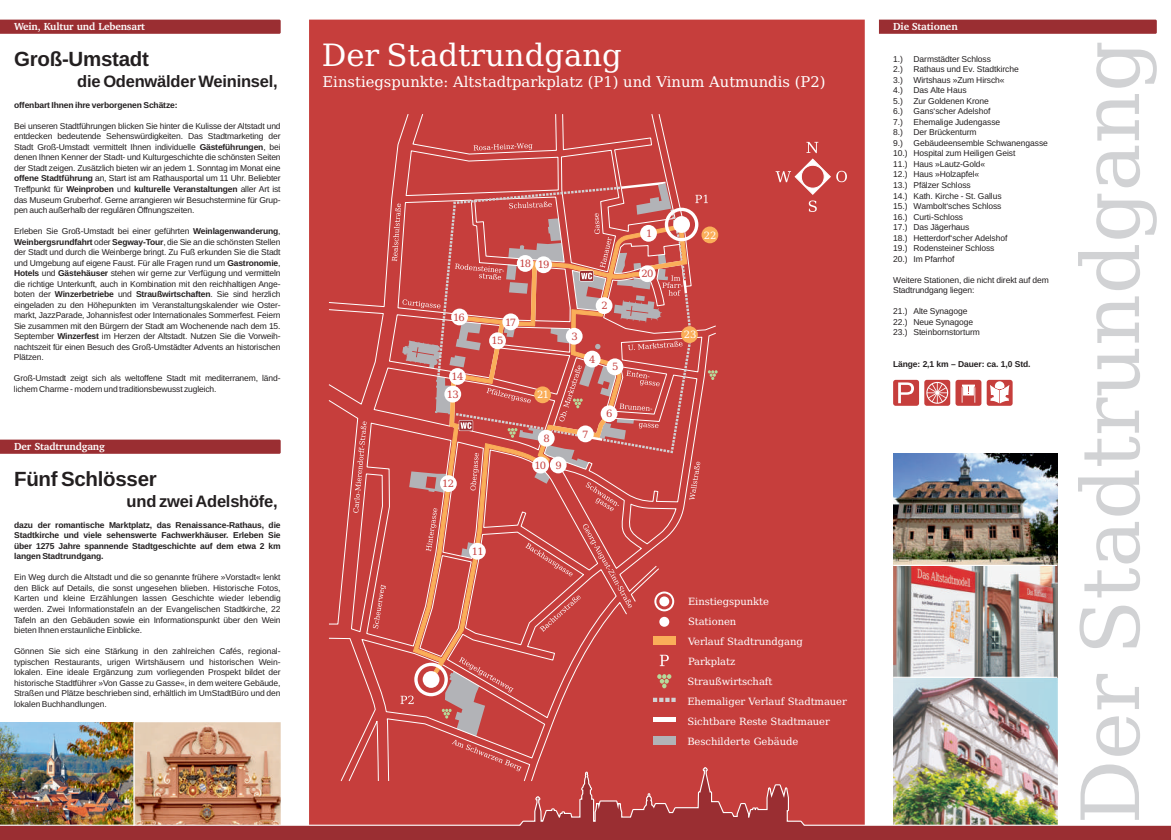
<style>
.page{position:relative;width:1171px;height:840px;background:#fff}
.page>*{position:absolute;margin:0;border:0;box-sizing:border-box;transform-origin:0 0}
.t1{font:80.2px "Bitstream Vera Serif";color:#d1d2d4}
.t2{font:30.8px "Bitstream Vera Serif";color:#fff}
.t3{font:700 20.5px "Liberation Sans";letter-spacing:-.015em;color:#231f20}
.t4{font:700 16.5px "Liberation Sans";letter-spacing:-.015em;color:#231f20}
.t5{font:14.8px "Bitstream Vera Serif";color:#fff}
.t6{font:700 10.5px "Charter BT";letter-spacing:-.015em;color:#fff}
.t7{font:10px/20px "Bitstream Vera Serif";letter-spacing:-.005em;color:#fff}
.t8{font:10px "Bitstream Vera Serif";letter-spacing:-.07em;color:#c63e3c}
.t9{font:8.5px/10.5px "Liberation Sans";letter-spacing:-.01em;color:#231f20;text-align:justify}
.t10{font:700 8.5px/10.5px "Liberation Sans";letter-spacing:-.015em;color:#231f20;text-align:justify}
.s1{font-weight:700}
</style>
<div class="page">
<img style="left:893px;top:453px;width:164px;height:111px">
<img style="left:893px;top:677px;width:164px;height:88px">
<svg style="left:0;top:439px;width:281px;height:14px;background:#9e373b"></svg>
<img style="left:0;top:722px;width:281px;height:43px">
<div style="left:309px;top:20px;width:556px;height:816px;background:#c63e3c"></div>
<svg style="left:0;top:20px;width:281px;height:14px;background:#9b3135"></svg>
<svg style="left:879px;top:20px;width:278px;height:14px;background:#9b3135"></svg>
<svg style="left:0;top:765px;width:1058px;height:2px"></svg>
<svg style="left:328px;top:114px;width:388px;height:653px"></svg>
<svg style="left:413px;top:631px;width:274px;height:43px"></svg>
<svg style="left:353px;top:421px;width:14px;height:91px"></svg>
<svg style="left:373px;top:584px;width:13px;height:44px"></svg>
<svg style="left:473px;top:143px;width:59px;height:7px"></svg>
<svg style="left:400px;top:656px;width:122px;height:111px"></svg>
<img style="left:0;top:767px;width:1171px;height:72px">
<hr style="left:133px;top:721px;width:1px;height:104px;background:#fff">
<svg style="left:653px;top:697px;width:22px;height:4px"></svg>
<hr style="left:653px;top:717px;width:22px;height:4px;background:#fff">
<svg style="left:657px;top:673px;width:14px;height:15px"></svg>
<svg style="left:392px;top:181px;width:325px;height:450px"></svg>
<div style="left:659px;top:616px;width:10px;height:10px;background:#fff;border-radius:50%"></div>
<div style="left:653px;top:635px;width:22px;height:9px;background:#faae59"></div>
<svg style="left:660px;top:654px;width:9px;height:11px"></svg>
<div style="left:653px;top:735px;width:22px;height:9px;background:#b2b3b7"></div>
<img style="left:893px;top:565px;width:164px;height:111px">
<div style="left:924px;top:379px;width:26px;height:26px;background:#c63e3c;border-radius:3px"></div>
<svg style="left:926px;top:381px;width:22px;height:22px"></svg>
<div style="left:955px;top:379px;width:26px;height:26px;background:#c63e3c;border-radius:3px"></div>
<svg style="left:961px;top:384px;width:14px;height:18px"></svg>
<div style="left:893px;top:379px;width:26px;height:26px;background:#c63e3c;border-radius:3px"></div>
<svg style="left:898px;top:382px;width:16px;height:21px"></svg>
<div style="left:986px;top:379px;width:26px;height:26px;background:#c63e3c;border-radius:3px"></div>
<svg style="left:990px;top:381px;width:19px;height:22px"></svg>
<svg style="left:809px;top:200px;width:8px;height:12px"></svg>
<svg style="left:806px;top:142px;width:12px;height:11px"></svg>
<svg style="left:775px;top:159px;width:72px;height:35px"></svg>
<p class="t6" style="left:14px;top:23px;width:132px">Wein, Kultur und Lebensart</p>
<h3 class="t3" style="left:14px;top:51px;width:136px">Groß-Umstadt</h3>
<h3 class="t4" style="left:77px;top:75px;width:202px">die Odenwälder Weininsel,</h3>
<p class="t10" style="left:14px;top:100px;width:165px">offenbart Ihnen ihre verborgenen Schätze:</p>
<p class="t9" style="left:14px;top:121px;width:268px">Bei unseren Stadtführungen blicken Sie hinter die Kulisse der Altstadt und entdecken bedeutende Sehenswürdigkeiten. Das Stadtmarketing der Stadt Groß-Umstadt vermittelt Ihnen individuelle <span class="s1">Gästeführungen</span>, bei denen Ihnen Kenner der Stadt- und Kulturgeschichte die schönsten Seiten der Stadt zeigen. Zusätzlich bieten wir an jedem 1. Sonntag im Monat eine <span class="s1">offene Stadtführung</span> an, Start ist am Rathausportal um 11 Uhr. Beliebter Treffpunkt für <span class="s1">Weinproben</span> und <span class="s1">kulturelle Veranstaltungen</span> aller Art ist das Museum Gruberhof. Gerne arrangieren wir Besuchstermine für Grup&shy;pen auch außerhalb der regulären Öffnungszeiten.</p>
<p class="t9" style="left:14px;top:226px;width:268px">Erleben Sie Groß-Umstadt bei einer geführten <span class="s1">Weinlagenwanderung</span>, <span class="s1">Weinbergsrundfahrt</span> oder <span class="s1">Segway-Tour</span>, die Sie an die schönsten Stellen der Stadt und durch die Weinberge bringt. Zu Fuß erkunden Sie die Stadt und Umgebung auf eigene Faust. Für alle Fragen rund um <span class="s1">Gastronomie</span>, <span class="s1">Hotels</span> und <span class="s1">Gästehäuser</span> stehen wir gerne zur Verfügung und vermitteln die richtige Unterkunft, auch in Kombination mit den reichhaltigen Ange&shy;boten der <span class="s1">Winzerbetriebe</span> und <span class="s1">Straußwirtschaften</span>. Sie sind herzlich eingeladen zu den Höhepunkten im Veranstaltungskalender wie Oster&shy;markt, JazzParade, Johannisfest oder Internationales Sommerfest. Feiern Sie zusammen mit den Bürgern der Stadt am Wochenende nach dem 15.<br>September <span class="s1">Winzerfest</span> im Herzen der Altstadt. Nutzen Sie die Vorweih&shy;nachtszeit für einen Besuch des Groß-Umstädter Advents an historischen Plätzen.</p>
<p class="t9" style="left:14px;top:373px;width:268px">Groß-Umstadt zeigt sich als weltoffene Stadt mit mediterranem, länd&shy;lichem Charme - modern und traditionsbewusst zugleich.</p>
<p class="t6" style="left:14px;top:442px;width:92px">Der Stadtrundgang</p>
<h3 class="t3" style="left:14px;top:470px;width:144px">Fünf Schlösser</h3>
<h3 class="t4" style="left:127px;top:494px;width:153px">und zwei Adelshöfe,</h3>
<p class="t10" style="left:14px;top:520px;width:268px">dazu der romantische Marktplatz, das Renaissance-Rathaus, die Stadtkirche und viele sehenswerte Fachwerkhäuser. Erleben Sie über 1275 Jahre spannende Stadtgeschichte auf dem etwa 2 km langen Stadtrundgang.</p>
<p class="t9" style="left:14px;top:572px;width:268px">Ein Weg durch die Altstadt und die so genannte frühere »Vorstadt« lenkt den Blick auf Details, die sonst ungesehen blieben. Historische Fotos, Karten und kleine Erzählungen lassen Geschichte wieder lebendig werden. Zwei Informationstafeln an der Evangelischen Stadtkirche, 22<br>Tafeln an den Gebäuden sowie ein Informationspunkt über den Wein bieten Ihnen erstaunliche Einblicke.</p>
<p class="t9" style="left:14px;top:646px;width:268px">Gönnen Sie sich eine Stärkung in den zahlreichen Cafés, regional&shy;typischen Restaurants, urigen Wirtshäusern und historischen Wein&shy;lokalen. Eine ideale Ergänzung zum vorliegenden Prospekt bildet der historische Stadtführer »Von Gasse zu Gasse«, in dem weitere Gebäude, Straßen und Plätze beschrieben sind, erhältlich im UmStadtBüro und den lokalen Buchhandlungen.</p>
<p class="t6" style="left:893px;top:23px;width:66px">Die Stationen</p>
<p class="t9" style="left:893px;top:54px;width:11px">1.)</p>
<p class="t9" style="left:913px;top:54px;width:79px">Darmstädter Schloss</p>
<p class="t9" style="left:893px;top:65px;width:11px">2.)</p>
<p class="t9" style="left:913px;top:65px;width:107px">Rathaus und Ev. Stadtkirche</p>
<p class="t9" style="left:893px;top:75px;width:11px">3.)</p>
<p class="t9" style="left:913px;top:75px;width:93px">Wirtshaus »Zum Hirsch«</p>
<p class="t9" style="left:893px;top:86px;width:11px">4.)</p>
<p class="t9" style="left:913px;top:86px;width:55px">Das Alte Haus</p>
<p class="t9" style="left:893px;top:96px;width:11px">5.)</p>
<p class="t9" style="left:913px;top:96px;width:77px">Zur Goldenen Krone</p>
<p class="t9" style="left:893px;top:107px;width:11px">6.)</p>
<p class="t9" style="left:913px;top:107px;width:78px">Gans‘scher Adelshof</p>
<p class="t9" style="left:893px;top:117px;width:11px">7.)</p>
<p class="t9" style="left:913px;top:117px;width:88px">Ehemalige Judengasse</p>
<p class="t9" style="left:893px;top:128px;width:11px">8.)</p>
<p class="t9" style="left:913px;top:128px;width:65px">Der Brückenturm</p>
<p class="t9" style="left:893px;top:138px;width:11px">9.)</p>
<h2 class="t2" style="left:322px;top:42px;width:302px">Der Stadtrundgang</h2>
<h1 class="t1" style="left:1078px;top:823px;width:785px;rotate:-90deg">Der Stadtrundgang</h1>
<h3 class="t5" style="left:322px;top:76px;width:504px">Einstiegspunkte: Altstadtparkplatz (P1) und Vinum Autmundis (P2)</h3>
<p class="t9" style="left:893px;top:138px;width:156px;text-align:left;text-indent:20px">Gebäudeensemble Schwanengasse<br>10.) Hospital zum Heiligen Geist<br>11.) Haus »Lautz-Gold«<br>12.) Haus »Holzapfel«<br>13.) Pfälzer Schloss<br>14.) Kath. Kirche - St. Gallus<br>15.) Wambolt‘sches Schloss<br>16.) Curti-Schloss<br>17.) Das Jägerhaus<br>18.) Hetterdorf‘scher Adelshof<br>19.) Rodensteiner Schloss<br>20.) Im Pfarrhof</p>
<p class="t9" style="left:893px;top:275px;width:157px">Weitere Stationen, die nicht direkt auf dem<br>Stadtrundgang liegen:</p>
<p class="t9" style="left:893px;top:306px;width:88px;text-align:left">21.) Alte Synagoge<br>22.) Neue Synagoge<br>23.) Steinbornstorturm</p>
<p class="t10" style="left:893px;top:359px;width:139px">Länge: 2,1 km – Dauer: ca. 1,0 Std.</p>
<p class="t8" style="left:646px;top:229px;width:8px">1</p>
<p class="t7" style="left:704px;top:226px;width:14px">22</p>
<p class="t8" style="left:519px;top:260px;width:32px">18 19</p>
<p class="t8" style="left:642px;top:269px;width:14px">20</p>
<p class="t8" style="left:601px;top:301px;width:8px">2</p>
<p class="t8" style="left:453px;top:313px;width:13px">16</p>
<p class="t8" style="left:505px;top:318px;width:13px">17</p>
<p class="t7" style="left:684px;top:325px;width:14px">23</p>
<p class="t8" style="left:571px;top:332px;width:8px">3</p>
<p class="t8" style="left:491px;top:336px;width:14px">15</p>
<p class="t8" style="left:589px;top:355px;width:8px">4</p>
<p class="t8" style="left:612px;top:362px;width:8px">5</p>
<p class="t8" style="left:451px;top:372px;width:14px">14</p>
<p class="t8" style="left:447px;top:390px;width:14px">13</p>
<p class="t7" style="left:537px;top:385px;width:14px">21</p>
<p class="t8" style="left:606px;top:409px;width:8px">6</p>
<p class="t8" style="left:582px;top:430px;width:8px">7</p>
<p class="t8" style="left:543px;top:434px;width:8px">8</p>
<p class="t8" style="left:534px;top:461px;width:29px">10 9</p>
<p class="t8" style="left:442px;top:479px;width:14px">12</p>
<p class="t8" style="left:472px;top:547px;width:14px">11</p>
<p class="t7" style="left:688px;top:591px;width:116px">Einstiegspunkte<br>Stationen<br>Verlauf Stadtrundgang<br>Parkplatz</p>
<p class="t7" style="left:687px;top:671px;width:161px">Straußwirtschaft<br>Ehemaliger Verlauf Stadtmauer<br>Sichtbare Reste Stadtmauer<br>Beschilderte Gebäude</p>
</div>
